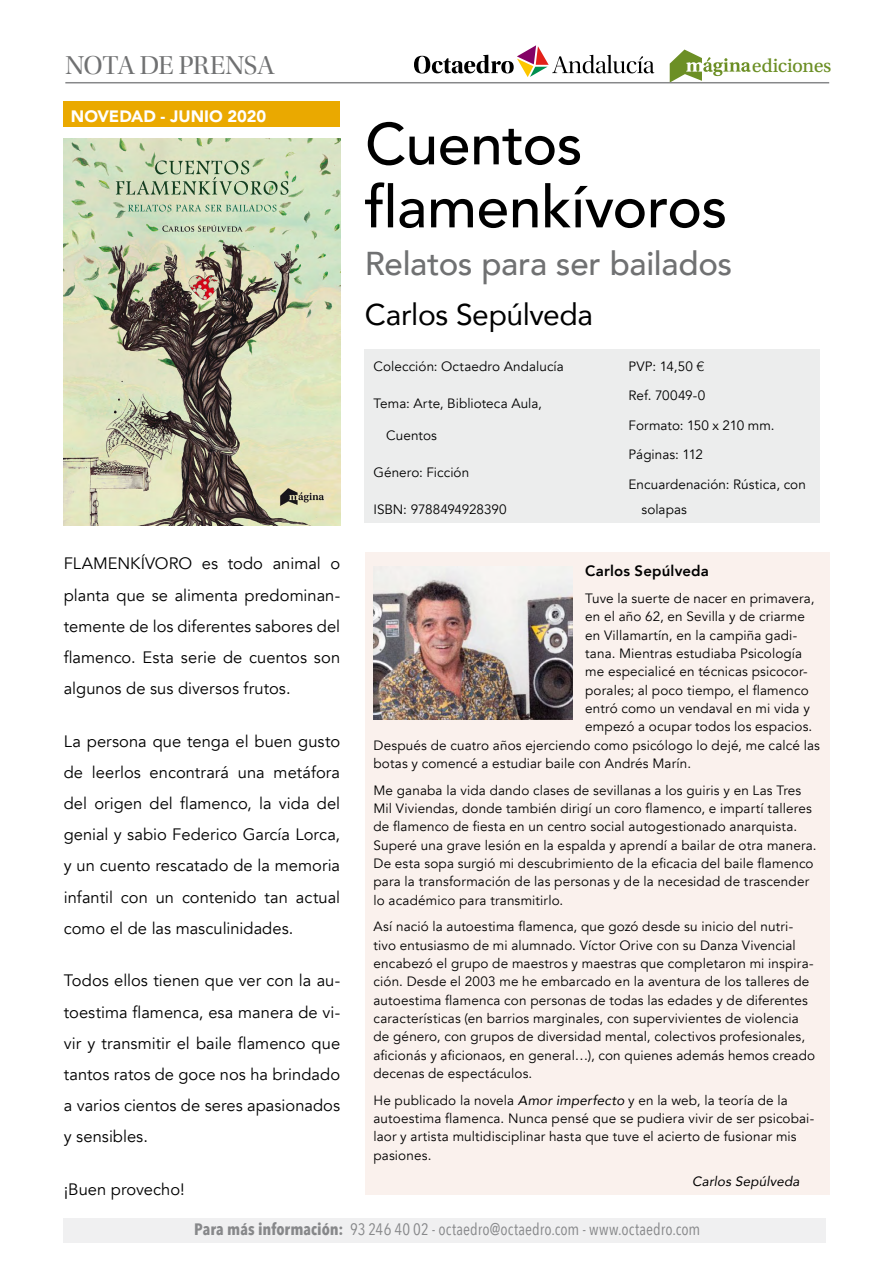
<style>
.page{position:relative;width:893px;height:1263px;background:#fff}
.page>*{position:absolute;margin:0;border:0;box-sizing:border-box;transform-origin:0 0}
.t1{font:500 58.5px/63px "Avenir";letter-spacing:-.005em;color:#000}
.t2{font:500 33px "Avenir";letter-spacing:-.01em;color:#707172}
.t3{font:30px "Avenir";letter-spacing:-.015em;color:#000}
.t4{font:27px "Utopia Std Disp";letter-spacing:-.02em;color:#707172}
.t5{font:19.8px "Utopia Std Capt";letter-spacing:-.025em;color:#6c8f25}
.t6{font:16.5px/31.2px "Avenir";color:#000;text-align:justify}
.t7{font:16.5px "Avenir Next Condensed";letter-spacing:.005em;color:#87888a}
.t8{font:900 16.5px "Avenir";letter-spacing:-.005em;color:#fff}
.t9{font:800 15px "Avenir";letter-spacing:.01em;color:#000}
.t10{font:13.5px/18.3px "Avenir";letter-spacing:.01em;color:#000}
.t11{font:italic 13.5px "Avenir";letter-spacing:.01em;color:#000}
.s1{font-family:"Helvetica Neue LT Std";font-weight:300}
.s2{font-style:italic}
.s3{font-weight:700}
</style>
<div class="page">
<div style="left:64px;top:1218px;width:762px;height:25px;background:#f0f0f1"></div>
<div style="left:365px;top:349px;width:455px;height:174px;background:#eceded"></div>
<img style="left:64px;top:138px;width:276px;height:387px">
<div style="left:365px;top:553px;width:464px;height:642px;background:#faf1ed"></div>
<hr style="left:65px;top:82px;width:764px;height:1px;background:#87888a">
<div style="left:64px;top:102px;width:276px;height:25px;background:#eaa900"></div>
<img style="left:373px;top:566px;width:199px;height:153px">
<svg style="left:414px;top:45px;width:240px;height:32px"></svg>
<svg style="left:670px;top:50px;width:81px;height:32px"></svg>
<h3 class="t4" style="left:65px;top:51px;width:211px">NOTA DE PRENSA</h3>
<p class="t8" style="left:71px;top:102px;width:197px">NOVEDAD - JUNIO 2020</p>
<p class="t6" style="left:64px;top:548px;width:278px">FLAMENKÍVORO es todo animal o planta que se alimenta predominan&shy;temente de los diferentes sabores del flamenco. Esta serie de cuentos son algunos de sus diversos frutos.</p>
<p class="t6" style="left:64px;top:726px;width:278px">La persona que tenga el buen gusto de leerlos encontrará una metáfora del origen del flamenco, la vida del genial y sabio Federico García Lorca, y un cuento rescatado de la memoria infantil con un contenido tan actual como el de las masculinidades.</p>
<p class="t6" style="left:64px;top:965px;width:278px">Todos ellos tienen que ver con la au&shy;toestima flamenca, esa manera de vi&shy;vir y transmitir el baile flamenco que tantos ratos de goce nos ha brindado a varios cientos de seres apasionados y sensibles.</p>
<p class="t6" style="left:64px;top:1174px;width:122px">¡Buen provecho!</p>
<h1 class="t1" style="left:365px;top:109px;width:364px">Cuentos flamenkívoros</h1>
<h2 class="t2" style="left:365px;top:235px;width:369px">Relatos para ser bailados</h2>
<h3 class="t3" style="left:365px;top:290px;width:230px">Carlos Sepúlveda</h3>
<h3 class="t5" style="left:752px;top:54px;width:81px">ediciones</h3>
<p class="t10" style="left:373px;top:357px;width:192px">Colección: Octaedro Andalucía</p>
<p class="t10" style="left:373px;top:394px;width:170px">Tema: Arte, Biblioteca Aula,</p>
<p class="t10" style="left:386px;top:427px;width:52px">Cuentos</p>
<p class="t10" style="left:373px;top:464px;width:97px">Género: Ficción</p>
<p class="t10" style="left:373px;top:501px;width:135px">ISBN: 9788494928390</p>
<p class="t10" style="left:629px;top:351px;width:179px;line-height:29.5px">PVP: 14,50 <span class="s1">€<br></span>Ref. 70049-0<br>Formato: 150 x 210 mm.<br>Páginas: 112<br>Encuardenación: Rústica, con</p>
<p class="t10" style="left:641px;top:501px;width:47px">solapas</p>
<p class="t9" style="left:585px;top:559px;width:125px">Carlos Sepúlveda</p>
<p class="t10" style="left:585px;top:590px;width:231px">Tuve la suerte de nacer en primavera,</p>
<p class="t10" style="left:585px;top:608px;width:221px">en el año 62, en Sevilla y de criarme</p>
<p class="t10" style="left:585px;top:626px;width:214px">en Villamartín, en la campiña gadi-</p>
<p class="t10" style="left:585px;top:644px;width:219px">tana. Mientras estudiaba Psicología</p>
<p class="t10" style="left:585px;top:663px;width:224px">me especialicé en técnicas psicocor-</p>
<p class="t10" style="left:585px;top:681px;width:225px">porales; al poco tiempo, el flamenco</p>
<p class="t10" style="left:585px;top:699px;width:226px">entró como un vendaval en mi vida y</p>
<p class="t10" style="left:585px;top:718px;width:229px">empezó a ocupar todos los espacios.</p>
<p class="t10" style="left:373px;top:736px;width:448px">Después de cuatro años ejerciendo como psicólogo lo dejé, me calcé las</p>
<p class="t10" style="left:373px;top:754px;width:319px">botas y comencé a estudiar baile con Andrés Marín.</p>
<p class="t10" style="left:373px;top:781px;width:445px">Me ganaba la vida dando clases de sevillanas a los guiris y en Las Tres Mil Viviendas, donde también dirigí un coro flamenco, e impartí talleres de flamenco de fiesta en un centro social autogestionado anarquista.<br>Superé una grave lesión en la espalda y aprendí a bailar de otra manera.<br>De esta sopa surgió mi descubrimiento de la eficacia del baile flamenco para la transformación de las personas y de la necesidad de trascender lo académico para transmitirlo.</p>
<p class="t10" style="left:373px;top:918px;width:443px">Así nació la autoestima flamenca, que gozó desde su inicio del nutri&shy;tivo entusiasmo de mi alumnado. Víctor Orive con su Danza Vivencial encabezó el grupo de maestros y maestras que completaron mi inspira&shy;ción. Desde el 2003 me he embarcado en la aventura de los talleres de autoestima flamenca con personas de todas las edades y de diferentes características (en barrios marginales, con supervivientes de violencia de género, con grupos de diversidad mental, colectivos profesionales, aficionás y aficionaos, en general…), con quienes además hemos creado decenas de espectáculos.</p>
<p class="t10" style="left:373px;top:1091px;width:442px">He publicado la novela <span class="s2">Amor imperfecto</span> y en la web, la teoría de la autoestima flamenca. Nunca pensé que se pudiera vivir de ser psicobai&shy;laor y artista multidisciplinar hasta que tuve el acierto de fusionar mis pasiones.</p>
<p class="t11" style="left:692px;top:1173px;width:109px">Carlos Sepúlveda</p>
<p class="t7" style="left:194px;top:1214px;width:508px"><span class="s3">Para más información:</span> 93 246 40 02 - octaedro@octaedro.com - www.octaedro.com</p>
</div>
